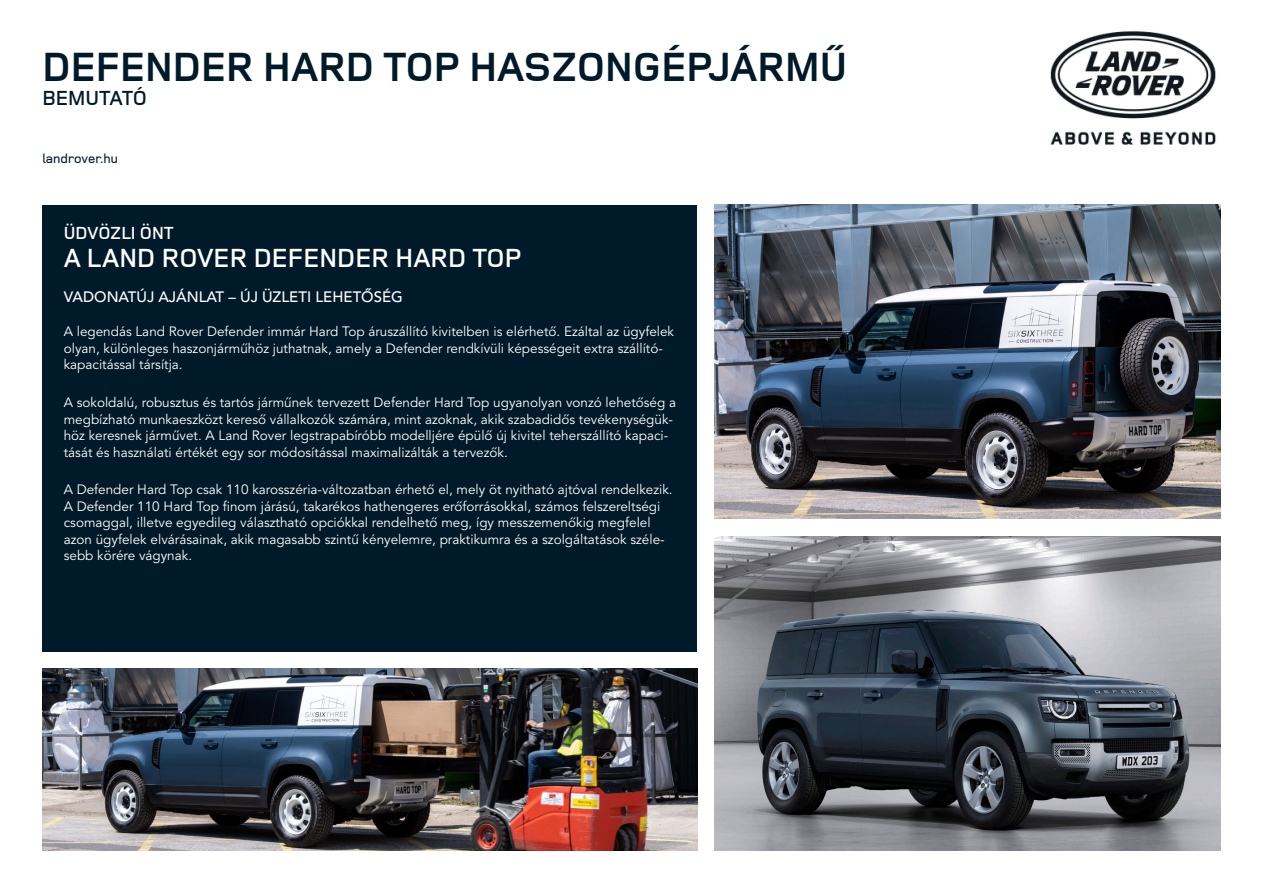
<style>
.page{position:relative;width:1263px;height:893px;background:#fff}
.page>*{position:absolute;margin:0;border:0;box-sizing:border-box;transform-origin:0 0}
.Headline{font:700 42px "Land Rover Web";color:#001a29}
.t1{font:600 27px "Land Rover Web";color:#fff}
.SubHeadline{font:600 21px "Land Rover Web";color:#001a29}
.t2{font:600 18px "Land Rover Web";color:#fff}
.t3{font:500 15px "Avenir LT Std";color:#fff}
.t4{font:13.5px/16.5px "Avenir LT Std";color:#fff}
.SubHeadline-2{font:500 13.5px "Land Rover Web";color:#001a29}
</style>
<div class="page">
<div style="left:43px;top:205px;width:654px;height:447px;background:#001a29"></div>
<img style="left:43px;top:668px;width:654px;height:182px">
<img style="left:715px;top:205px;width:505px;height:314px">
<img style="left:715px;top:537px;width:505px;height:313px">
<img style="left:1050px;top:31px;width:166px;height:114px">
<p class="Headline" style="left:43px;top:38px;width:806px">DEFENDER HARD TOP HASZONGÉPJÁRMŰ</p>
<p class="SubHeadline" style="left:43px;top:84px;width:106px">BEMUTATÓ</p>
<p class="SubHeadline-2" style="left:43px;top:149px;width:77px">landrover.hu</p>
<p class="t2" style="left:64px;top:220px;width:111px">ÜDVÖZLI ÖNT</p>
<p class="t1" style="left:64px;top:240px;width:459px">A LAND ROVER DEFENDER HARD TOP</p>
<p class="t3" style="left:64px;top:288px;width:341px">VADONATÚJ AJÁNLAT – ÚJ ÜZLETI LEHETÔSÉG</p>
<p class="t4" style="left:64px;top:324px;width:612px">A legendás Land Rover Defender immár Hard Top áruszállító kivitelben is elérhetô. Ezáltal az ügyfelek olyan, különleges haszonjármûhöz juthatnak, amely a Defender rendkívüli képességeit extra szállító&shy;kapacitással társítja.</p>
<p class="t4" style="left:64px;top:395px;width:614px">A sokoldalú, robusztus és tartós jármûnek tervezett Defender Hard Top ugyanolyan vonzó lehetôség a megbízható munkaeszközt keresô vállalkozók számára, mint azoknak, akik szabadidôs tevékenységük&shy;höz keresnek jármûvet. A Land Rover legstrapabíróbb modelljére épülô új kivitel teherszállító kapaci&shy;tását és használati értékét egy sor módosítással maximalizálták a tervezôk.</p>
<p class="t4" style="left:64px;top:482px;width:610px">A Defender Hard Top csak 110 karosszéria-változatban érhetô el, mely öt nyitható ajtóval rendelkezik.<br>A Defender 110 Hard Top finom járású, takarékos hathengeres erôforrásokkal, számos felszereltségi csomaggal, illetve egyedileg választható opciókkal rendelhetô meg, így messzemenôkig megfelel azon ügyfelek elvárásainak, akik magasabb szintû kényelemre, praktikumra és a szolgáltatások széle&shy;sebb körére vágynak.</p>
</div>
